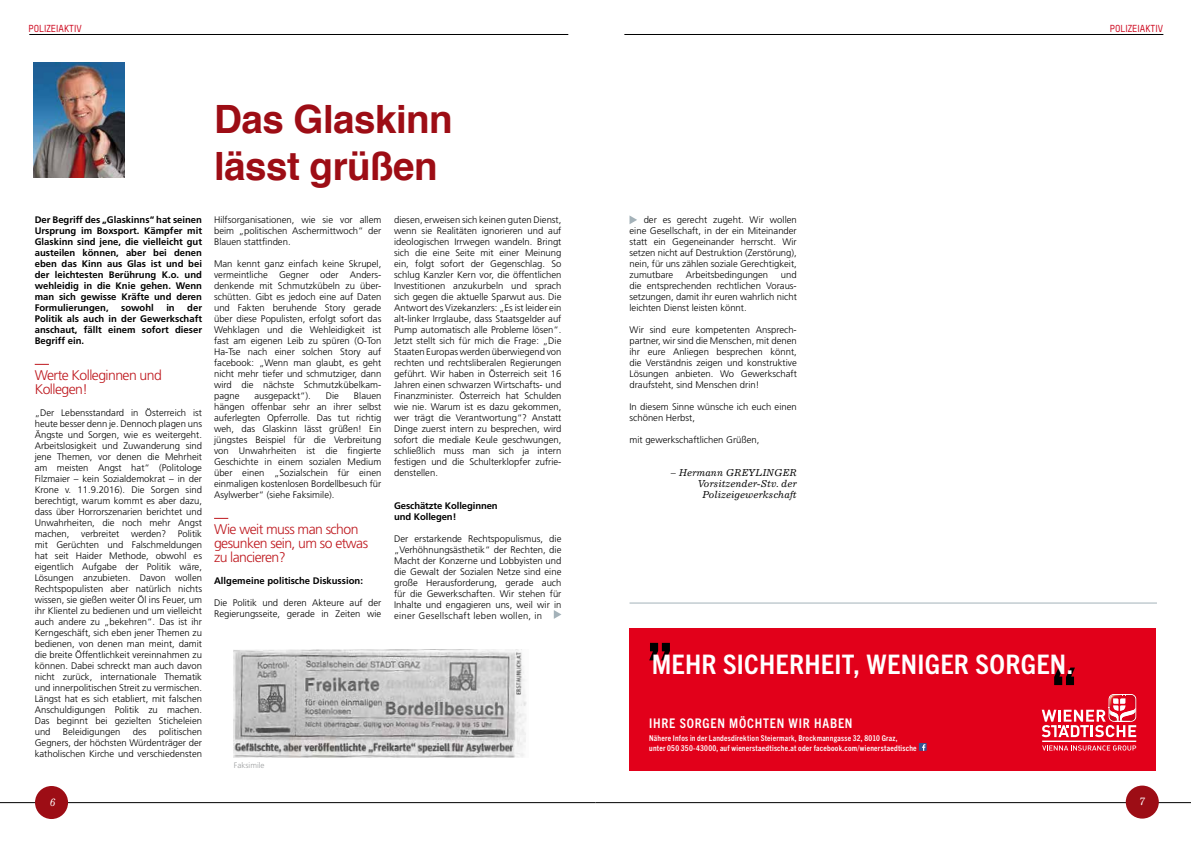
<style>
.page{position:relative;width:1191px;height:842px;background:#fff}
.page>*{position:absolute;margin:0;border:0;box-sizing:border-box;transform-origin:0 0}
.t1{font:700 39px/46.8px "Helvetica";letter-spacing:-.015em;color:#9d0d15}
.t2{font:700 condensed 27px "Trade Gothic Next LT Pro";letter-spacing:.005em;color:#fff;scale:1.06 1}
.t3{font:300 14px/14px "Frutiger LT Std";letter-spacing:-.04em;color:#be181e}
.t4{font:700 condensed 13.3px "Trade Gothic Next LT Pro";letter-spacing:.06em;color:#fff}
.t5{font:italic 11px "Excelsior LT Std";color:#fff}
.t6{font:italic 10px/11px "Excelsior LT Std";color:#000;text-align:right}
.t7{font:500 10px "TSTARPRO";color:#cd071e}
.t8{font:300 9.5px/11px "Frutiger LT Std";color:#000;text-align:justify}
.t9{font:700 9.5px/11px "Frutiger LT Std";color:#000;text-align:justify}
.t10{font:700 condensed 8px/9.6px "Trade Gothic Next LT Pro";letter-spacing:.03em;color:#fff}
.t11{font:300 8px "Frutiger LT Std";color:#9c9e9f}
</style>
<div class="page">
<hr style="left:595px;top:802px;width:596px;height:1px;background:#000">
<hr style="left:0;top:802px;width:595px;height:1px;background:#000">
<hr style="left:29px;top:34px;width:539px;height:1px;background:#000">
<hr style="left:624px;top:34px;width:539px;height:1px;background:#000">
<div style="left:35px;top:786px;width:33px;height:33px;background:#9d0d15;border-radius:50%"></div>
<div style="left:1125px;top:785px;width:33px;height:34px;background:#9d0d15;border-radius:50%"></div>
<svg style="left:35px;top:364px;width:14px;height:1px"></svg>
<svg style="left:214px;top:518px;width:14px;height:1px"></svg>
<img style="left:34px;top:62px;width:91px;height:115px">
<svg style="left:629px;top:215px;width:8px;height:9px"></svg>
<svg style="left:554px;top:610px;width:7px;height:9px"></svg>
<hr style="left:629px;top:603px;width:528px;height:1px;background:#a4b2b9">
<div style="left:629px;top:628px;width:527px;height:142px;background:#e2001a"></div>
<svg style="left:1054px;top:667px;width:21px;height:18px"></svg>
<svg style="left:649px;top:643px;width:21px;height:17px"></svg>
<hr style="left:1042px;top:740px;width:94px;height:2px;background:#fff">
<svg style="left:1042px;top:745px;width:94px;height:5px"></svg>
<svg style="left:1041px;top:694px;width:95px;height:43px"></svg>
<div style="left:919px;top:743px;width:7px;height:8px;background:#365390"></div>
<svg style="left:922px;top:744px;width:3px;height:7px"></svg>
<img style="left:234px;top:649px;width:293px;height:109px">
<p class="t7" style="left:29px;top:22px;width:55px">POLIZEIAKTIV</p>
<p class="t7" style="left:1109px;top:22px;width:55px">POLIZEIAKTIV</p>
<p class="t9" style="left:35px;top:214px;width:169px">Der Begriff des „Glaskinns“ hat seinen Ursprung im Boxsport. Kämpfer mit Glaskinn sind jene, die vielleicht gut austeilen können, aber bei denen eben das Kinn aus Glas ist und bei der leichtesten Berührung K.o. und wehleidig in die Knie gehen. Wenn man sich gewisse Kräfte und deren Formulierungen,</p>
<p class="t9" style="left:35px;top:302px;width:169px;text-indent:152px">der Politik als auch in der Gewerkschaft anschaut, fällt einem sofort dieser Begriff ein.</p>
<h3 class="t3" style="left:35px;top:368px;width:129px">Werte Kolleginnen und<br>Kollegen!</h3>
<p class="t8" style="left:35px;top:407px;width:169px">„Der Lebensstandard in Österreich ist heute besser denn je. Dennoch plagen uns Ängste und Sorgen, wie es weitergeht.<br>Arbeitslosigkeit und Zuwanderung sind jene Themen, vor denen die Mehrheit am meisten Angst hat“ (Politologe Filzmaier – kein Sozialdemokrat – in der Krone v. 11.9.2016). Die Sorgen sind berechtigt, warum kommt es aber dazu, dass über Horrorszenarien berichtet und Unwahrheiten, die noch mehr Angst machen, verbreitet werden? Politik mit Gerüchten und Falschmeldungen hat seit Haider Methode, obwohl es eigentlich Aufgabe der Politik wäre, Lösungen anzubieten. Davon wollen Rechtspopulisten aber natürlich nichts wissen, sie gießen weiter Öl ins Feuer, um ihr Klientel zu bedienen und um vielleicht auch andere zu „bekehren“. Das ist ihr Kerngeschäft, sich eben jener Themen zu bedienen, von denen man meint, damit die breite Öffentlichkeit vereinnahmen zu können. Dabei schreckt man auch davon nicht zurück, internationale Thematik und innerpolitischen Streit zu vermischen.<br>Längst hat es sich etabliert, mit falschen Anschuldigungen Politik zu machen.<br>Das beginnt bei gezielten Sticheleien und</p>
<p class="t9" style="left:121px;top:302px;width:34px">sowohl</p>
<p class="t9" style="left:166px;top:302px;width:10px">in</p>
<p class="t8" style="left:35px;top:726px;width:169px;text-indent:124px">politischen Gegners, der höchsten Würdenträger der katholischen Kirche und verschiedensten</p>
<p class="t8" style="left:63px;top:726px;width:59px">Beleidigungen</p>
<p class="t8" style="left:133px;top:726px;width:15px">des</p>
<h1 class="t1" style="left:214px;top:96px;width:240px">Das Glaskinn lässt grüßen</h1>
<p class="t8" style="left:214px;top:214px;width:169px">Hilfsorganisationen, wie sie vor allem beim „politischen Aschermittwoch“ der Blauen stattfinden.</p>
<p class="t8" style="left:214px;top:258px;width:169px">Man kennt ganz einfach keine Skrupel, vermeintliche Gegner oder Anders&shy;denkende mit Schmutzkübeln zu über&shy;schütten. Gibt es jedoch eine auf Daten und Fakten beruhende Story gerade über diese Populisten, erfolgt sofort das Wehklagen und die Wehleidigkeit ist fast am eigenen Leib zu spüren (O-Ton Ha-Tse nach einer solchen Story auf facebook: „Wenn man glaubt, es geht nicht mehr tiefer und schmutziger, dann wird die nächste Schmutzkübelkam&shy;pagne</p>
<p class="t8" style="left:254px;top:390px;width:58px">ausgepackt“).</p>
<p class="t8" style="left:326px;top:390px;width:15px">Die</p>
<p class="t8" style="left:214px;top:390px;width:169px;text-indent:140px">Blauen hängen offenbar sehr an ihrer selbst auferlegten Opferrolle. Das tut richtig weh, das Glaskinn lässt grüßen! Ein jüngstes Beispiel für die Verbreitung von Unwahrheiten ist die fingierte Geschichte in einem sozialen Medium über einen „Sozialschein für einen einmaligen kostenlosen Bordellbesuch für Asylwerber“ (siehe Faksimile).</p>
<h3 class="t3" style="left:214px;top:522px;width:156px">Wie weit muss man schon gesunken sein, um so etwas zu lancieren?</h3>
<p class="t9" style="left:214px;top:575px;width:150px">Allgemeine politische Diskussion:</p>
<p class="t8" style="left:214px;top:597px;width:169px">Die Politik und deren Akteure auf der<br>Regierungsseite, gerade in Zeiten wie</p>
<p class="t8" style="left:394px;top:214px;width:169px">diesen, erweisen sich keinen guten Dienst, wenn sie Realitäten ignorieren und auf ideologischen Irrwegen wandeln. Bringt sich die eine Seite mit einer Meinung ein, folgt sofort der Gegenschlag. So schlug Kanzler Kern vor, die öffentlichen Investitionen anzukurbeln und sprach sich gegen die aktuelle Sparwut aus. Die Antwort des Vizekanzlers: „Es ist leider ein alt-linker Irrglaube, dass Staatsgelder auf Pump automatisch alle Probleme lösen“.<br>Jetzt stellt sich für mich die Frage: „Die Staaten Europas werden überwiegend von rechten und rechtsliberalen Regierungen geführt. Wir haben in Österreich seit 16<br>Jahren einen schwarzen Wirtschafts- und Finanzminister. Österreich hat Schulden wie nie. Warum ist es dazu gekommen, wer trägt die Verantwortung“? Anstatt Dinge zuerst intern zu besprechen, wird sofort die mediale Keule geschwungen, schließlich muss man sich ja intern festigen und die Schulterklopfer zufrie&shy;denstellen.</p>
<p class="t9" style="left:394px;top:500px;width:105px">Geschätzte Kolleginnen und Kollegen!</p>
<p class="t8" style="left:394px;top:533px;width:169px">Der erstarkende Rechtspopulismus, die „Verhöhnungsästhetik“ der Rechten, die Macht der Konzerne und Lobbyisten und die Gewalt der Sozialen Netze sind eine große Herausforderung, gerade auch für die Gewerkschaften. Wir stehen für Inhalte und engagieren uns, weil wir in einer Gesellschaft leben wollen, in</p>
<p class="t11" style="left:234px;top:760px;width:32px">Faksimile</p>
<p class="t8" style="left:629px;top:215px;width:169px;text-indent:14px">der es gerecht zugeht. Wir wollen eine Gesellschaft, in der ein Miteinander statt ein Gegeneinander herrscht. Wir setzen nicht auf Destruktion (Zerstörung), nein, für uns zählen soziale Gerechtigkeit, zumutbare</p>
<p class="t8" style="left:629px;top:270px;width:169px;text-indent:151px">und die entsprechenden rechtlichen Voraus&shy;setzungen, damit ihr euren wahrlich nicht leichten Dienst leisten könnt.</p>
<p class="t8" style="left:629px;top:325px;width:169px">Wir sind eure kompetenten Ansprech&shy;partner, wir sind die Menschen, mit denen ihr eure Anliegen besprechen könnt, die Verständnis zeigen und konstruktive Lösungen anbieten. Wo Gewerkschaft draufsteht, sind Menschen drin!</p>
<p class="t8" style="left:629px;top:402px;width:169px">In diesem Sinne wünsche ich euch einen schönen Herbst,</p>
<p class="t8" style="left:629px;top:435px;width:131px">mit gewerkschaftlichen Grüßen,</p>
<p class="t6" style="left:671px;top:467px;width:127px">– Hermann GREYLINGER<br>Vorsitzender-Stv. der<br>Polizeigewerkschaft</p>
<p class="t8" style="left:686px;top:270px;width:84px">Arbeitsbedingungen</p>
<h2 class="t2" style="left:651px;top:645px;width:399px">MEHR SICHERHEIT, WENIGER SORGEN.</h2>
<h3 class="t4" style="left:649px;top:714px;width:205px">IHRE SORGEN MÖCHTEN WIR HABEN</h3>
<p class="t10" style="left:649px;top:733px;width:269px">Nähere Infos in der Landesdirektion Steiermark, Brockmanngasse 32, 8010 Graz,<br>unter 050 350-43000, auf wienerstaedtische.at oder facebook.com/wienerstaedtische</p>
<p class="t5" style="left:49px;top:796px;width:8px">6</p>
<p class="t5" style="left:1139px;top:795px;width:8px">7</p>
</div>
